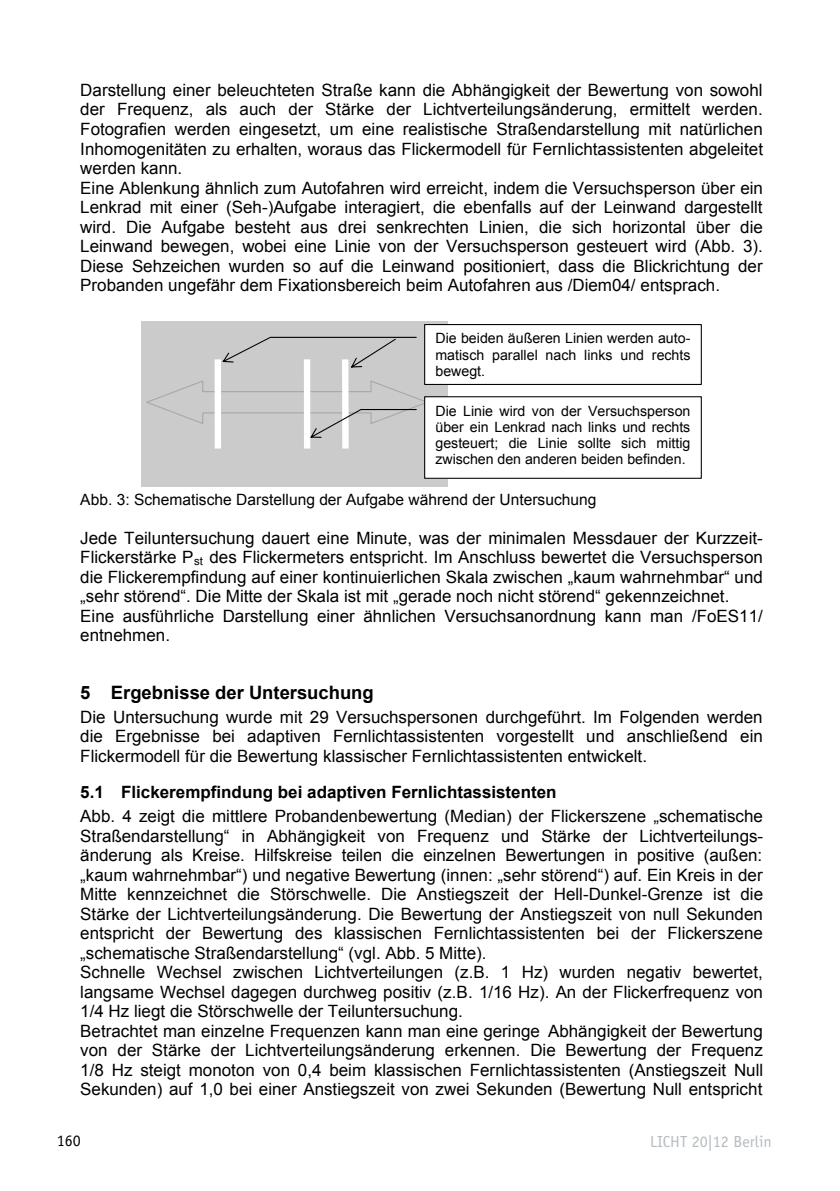
<style>
.page{position:relative;width:840px;height:1191px;background:#fff}
.page>*{position:absolute;margin:0;border:0;box-sizing:border-box;transform-origin:0 0}
.t1{font:700 18.4px "Arial";color:#000}
.t2{font:17px/19.6px "Arial";color:#000}
.t3{font:700 17px "Arial";color:#000}
.t4{font:16px "Officina Sans";color:#b5bbbf}
.t5{font:16px "Officina Sans";color:#000}
.t6{font:15.6px "Arial";color:#000}
.t7{font:14.2px/16.2px "Arial";color:#000;text-align:justify}
</style>
<div class="page">
<div style="left:141px;top:321px;width:306px;height:166px;background:#cbcbcb"></div>
<div style="left:214px;top:359px;width:7px;height:89px;background:#fff"></div>
<div style="left:342px;top:359px;width:6px;height:89px;background:#fff"></div>
<div style="left:304px;top:359px;width:6px;height:89px;background:#fff"></div>
<div style="left:424px;top:397px;width:277px;height:81px;background:#fff"></div>
<svg style="left:146px;top:379px;width:278px;height:59px"></svg>
<div style="left:424px;top:396px;width:277px;height:83px;border:1px solid #000"></div>
<div style="left:424px;top:325px;width:277px;height:59px;background:#fff"></div>
<div style="left:424px;top:324px;width:277px;height:61px;border:1px solid #000"></div>
<svg style="left:222px;top:337px;width:194px;height:30px"></svg>
<p class="t2" style="left:80px;top:80px;width:683px">Darstellung einer beleuchteten Straße kann die Abhängigkeit der Bewertung von sowohl der Frequenz, als auch der Stärke der Lichtverteilungsänderung, ermittelt werden.<br>Fotografien werden eingesetzt, um eine realistische Straßendarstellung mit natürlichen Inhomogenitäten zu erhalten, woraus das Flickermodell für Fernlichtassistenten abgeleitet werden kann.<br>Eine Ablenkung ähnlich zum Autofahren wird erreicht, indem die Versuchsperson über ein Lenkrad mit einer (Seh-)Aufgabe interagiert, die ebenfalls auf der Leinwand dargestellt wird. Die Aufgabe besteht aus drei senkrechten Linien, die sich horizontal über die Leinwand bewegen, wobei eine Linie von der Versuchsperson gesteuert wird (Abb. 3).<br>Diese Sehzeichen wurden so auf die Leinwand positioniert, dass die Blickrichtung der Probanden ungefähr dem Fixationsbereich beim Autofahren aus /Diem04/ entsprach.</p>
<p class="t7" style="left:435px;top:330px;width:256px">Die beiden äußeren Linien werden auto&shy;matisch parallel nach links und rechts bewegt.</p>
<p class="t7" style="left:435px;top:402px;width:256px">Die Linie wird von der Versuchsperson über ein Lenkrad nach links und rechts gesteuert; die Linie sollte sich mittig zwischen den anderen beiden befinden.</p>
<p class="t6" style="left:80px;top:489px;width:517px">Abb. 3: Schematische Darstellung der Aufgabe während der Untersuchung</p>
<p class="t2" style="left:80px;top:528px;width:683px">Jede Teiluntersuchung dauert eine Minute, was der minimalen Messdauer der Kurzzeit-Flickerstärke P<sub>st</sub> des Flickermeters entspricht. Im Anschluss bewertet die Versuchsperson die Flickerempfindung auf einer kontinuierlichen Skala zwischen „kaum wahrnehmbar“ und „sehr störend“. Die Mitte der Skala ist mit „gerade noch nicht störend“ gekennzeichnet.<br>Eine ausführliche Darstellung einer ähnlichen Versuchsanordnung kann man /FoES11/ entnehmen.</p>
<p class="t1" style="left:80px;top:680px;width:295px">5 Ergebnisse der Untersuchung</p>
<p class="t2" style="left:80px;top:707px;width:683px;text-align:justify">Die Untersuchung wurde mit 29 Versuchspersonen durchgeführt. Im Folgenden werden die Ergebnisse bei adaptiven Fernlichtassistenten vorgestellt und anschließend ein Flickermodell für die Bewertung klassischer Fernlichtassistenten entwickelt.</p>
<p class="t3" style="left:80px;top:781px;width:477px">5.1 Flickerempfindung bei adaptiven Fernlichtassistenten</p>
<p class="t2" style="left:80px;top:806px;width:684px">Abb. 4 zeigt die mittlere Probandenbewertung (Median) der Flickerszene „schematische Straßendarstellung“ in Abhängigkeit von Frequenz und Stärke der Lichtverteilungs&shy;änderung als Kreise. Hilfskreise teilen die einzelnen Bewertungen in positive (außen: „kaum wahrnehmbar“) und negative Bewertung (innen: „sehr störend“) auf. Ein Kreis in der Mitte kennzeichnet die Störschwelle. Die Anstiegszeit der Hell-Dunkel-Grenze ist die Stärke der Lichtverteilungsänderung. Die Bewertung der Anstiegszeit von null Sekunden entspricht der Bewertung des klassischen Fernlichtassistenten bei der Flickerszene „schematische Straßendarstellung“ (vgl. Abb. 5 Mitte).<br>Schnelle Wechsel zwischen Lichtverteilungen (z.B. 1 Hz) wurden negativ bewertet, langsame Wechsel dagegen durchweg positiv (z.B. 1/16 Hz). An der Flickerfrequenz von 1/4 Hz liegt die Störschwelle der Teiluntersuchung.<br>Betrachtet man einzelne Frequenzen kann man eine geringe Abhängigkeit der Bewertung von der Stärke der Lichtverteilungsänderung erkennen. Die Bewertung der Frequenz 1/8 Hz steigt monoton von 0,4 beim klassischen Fernlichtassistenten (Anstiegszeit Null Sekunden) auf 1,0 bei einer Anstiegszeit von zwei Sekunden (Bewertung Null entspricht</p>
<p class="t5" style="left:57px;top:1131px;width:25px">160</p>
<p class="t4" style="left:649px;top:1132px;width:123px">LICHT 20|12 Berlin</p>
</div>
